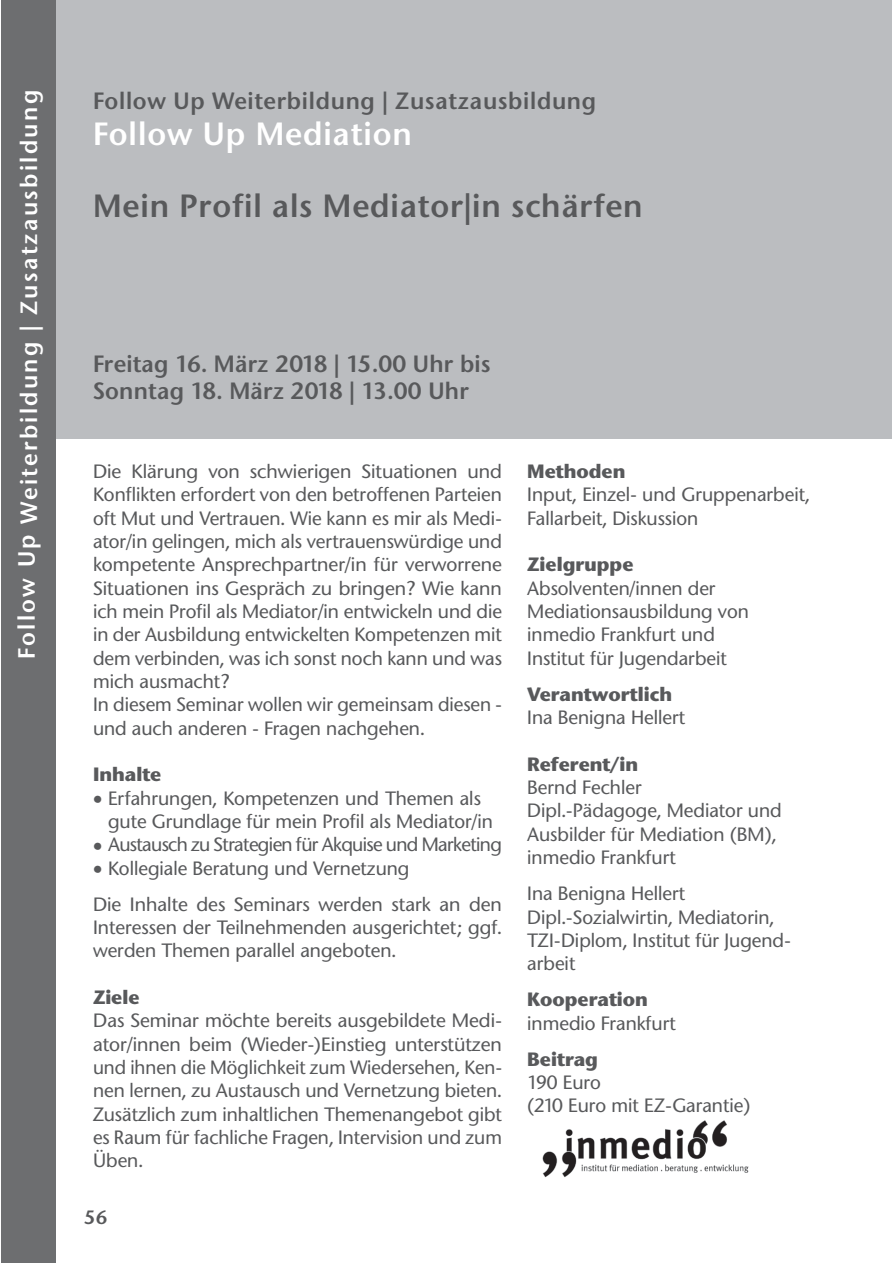
<style>
.page{position:relative;width:893px;height:1263px;background:#fff}
.page>*{position:absolute;margin:0;border:0;box-sizing:border-box;transform-origin:0 0}
.t1{font:600 31.8px "Stone Sans BQ";letter-spacing:.03em;color:#58595b}
.t2{font:600 31.8px "Stone Sans BQ";letter-spacing:.03em;color:#fff}
.t3{font:600 23.4px/27.6px "Stone Sans BQ";letter-spacing:.01em;color:#58595b}
.t4{font:600 23.4px "Stone Sans BQ";letter-spacing:.1em;color:#fff}
.t5{font:600 23.4px "Stone Sans BQ";letter-spacing:.03em;color:#58595b}
.t6{font:500 19.05px/23.4px "Stone Sans BQ";color:#58595b}
.t7{font:700 19.05px "Stone Sans BQ";color:#58595b}
.t8{font:500 19.05px "Stone Sans BQ";letter-spacing:-.03em;color:#58595b}
.t9{font:600 19.05px "Stone Sans BQ";color:#58595b}
.s1{font-size:27.6px}
</style>
<div class="page">
<div style="left:1px;top:0;width:890px;height:439px;background:#bbbdc0"></div>
<div style="left:1px;top:0;width:54px;height:1263px;background:#6d6e70"></div>
<img style="left:542px;top:1120px;width:207px;height:58px">
<p class="t4" style="left:20px;top:659px;width:570px;rotate:-90deg">Follow Up Weiterbildung | Zusatzausbildung</p>
<p class="t5" style="left:93px;top:91px;width:505px">Follow Up Weiterbildung | Zusatzausbildung</p>
<h1 class="t2" style="left:93px;top:121px;width:320px">Follow Up Mediation</h1>
<h1 class="t1" style="left:93px;top:193px;width:551px">Mein Profil als Mediator|in schärfen</h1>
<p class="t3" style="left:93px;top:352px;width:399px">Freitag 16. März 2018 | 15.00 Uhr bis<br>Sonntag 18. März 2018 | 13.00 Uhr</p>
<p class="t6" style="left:93px;top:461px;width:410px">Die Klärung von schwierigen Situationen und Konflikten erfordert von den betroffenen Parteien oft Mut und Vertrauen. Wie kann es mir als Medi&shy;ator/in gelingen, mich als vertrauenswürdige und kompetente Ansprechpartner/in für verworrene Situationen ins Gespräch zu bringen? Wie kann ich mein Profil als Mediator/in entwickeln und die in der Ausbildung entwickelten Kompetenzen mit dem verbinden, was ich sonst noch kann und was mich ausmacht?<br>In diesem Seminar wollen wir gemeinsam diesen - und auch anderen - Fragen nachgehen.</p>
<p class="t7" style="left:93px;top:767px;width:70px">Inhalte</p>
<p class="t6" style="left:108px;top:788px;width:386px;text-indent:-15px"><span class="s1">•</span> Erfahrungen, Kompetenzen und Themen als gute Grundlage für mein Profil als Mediator/in</p>
<p class="t8" style="left:93px;top:837px;width:410px"><span class="s1">•</span> Austausch zu Strategien für Akquise und Marketing</p>
<p class="t6" style="left:93px;top:852px;width:410px;line-height:36px"><span class="s1">•</span> Kollegiale Beratung und Vernetzung<br>Die Inhalte des Seminars werden stark an den</p>
<p class="t6" style="left:93px;top:917px;width:410px">Interessen der Teilnehmenden ausgerichtet; ggf. werden Themen parallel angeboten.</p>
<p class="t7" style="left:93px;top:990px;width:48px">Ziele</p>
<p class="t6" style="left:93px;top:1011px;width:410px;text-align:justify">Das Seminar möchte bereits ausgebildete Medi&shy;ator/innen beim (Wieder-)Einstieg unterstützen und ihnen die Möglichkeit zum Wiedersehen, Ken&shy;nen lernen, zu Austausch und Vernetzung bieten.<br>Zusätzlich zum inhaltlichen Themenangebot gibt es Raum für fachliche Fragen, Intervision und zum Üben.</p>
<p class="t7" style="left:527px;top:464px;width:100px">Methoden</p>
<p class="t6" style="left:527px;top:485px;width:284px">Input, Einzel- und Gruppenarbeit,<br>Fallarbeit, Diskussion</p>
<p class="t7" style="left:527px;top:557px;width:108px">Zielgruppe</p>
<p class="t6" style="left:527px;top:578px;width:223px">Absolventen/innen der<br>Mediationsausbildung von inmedio Frankfurt und<br>Institut für Jugendarbeit</p>
<p class="t7" style="left:527px;top:687px;width:146px">Verantwortlich</p>
<p class="t6" style="left:527px;top:707px;width:160px">Ina Benigna Hellert</p>
<p class="t7" style="left:527px;top:757px;width:112px">Referent/in</p>
<p class="t6" style="left:527px;top:777px;width:256px">Bernd Fechler<br>Dipl.-Pädagoge, Mediator und<br>Ausbilder für Mediation (BM), inmedio Frankfurt</p>
<p class="t6" style="left:527px;top:884px;width:265px">Ina Benigna Hellert<br>Dipl.-Sozialwirtin, Mediatorin,<br>TZI-Diplom, Institut für Jugend&shy;arbeit</p>
<p class="t7" style="left:527px;top:992px;width:122px">Kooperation</p>
<p class="t6" style="left:527px;top:1013px;width:150px">inmedio Frankfurt</p>
<p class="t7" style="left:527px;top:1051px;width:72px">Beitrag</p>
<p class="t6" style="left:527px;top:1072px;width:225px">190 Euro<br>(210 Euro mit EZ-Garantie)</p>
<p class="t9" style="left:84px;top:1210px;width:25px">56</p>
</div>
